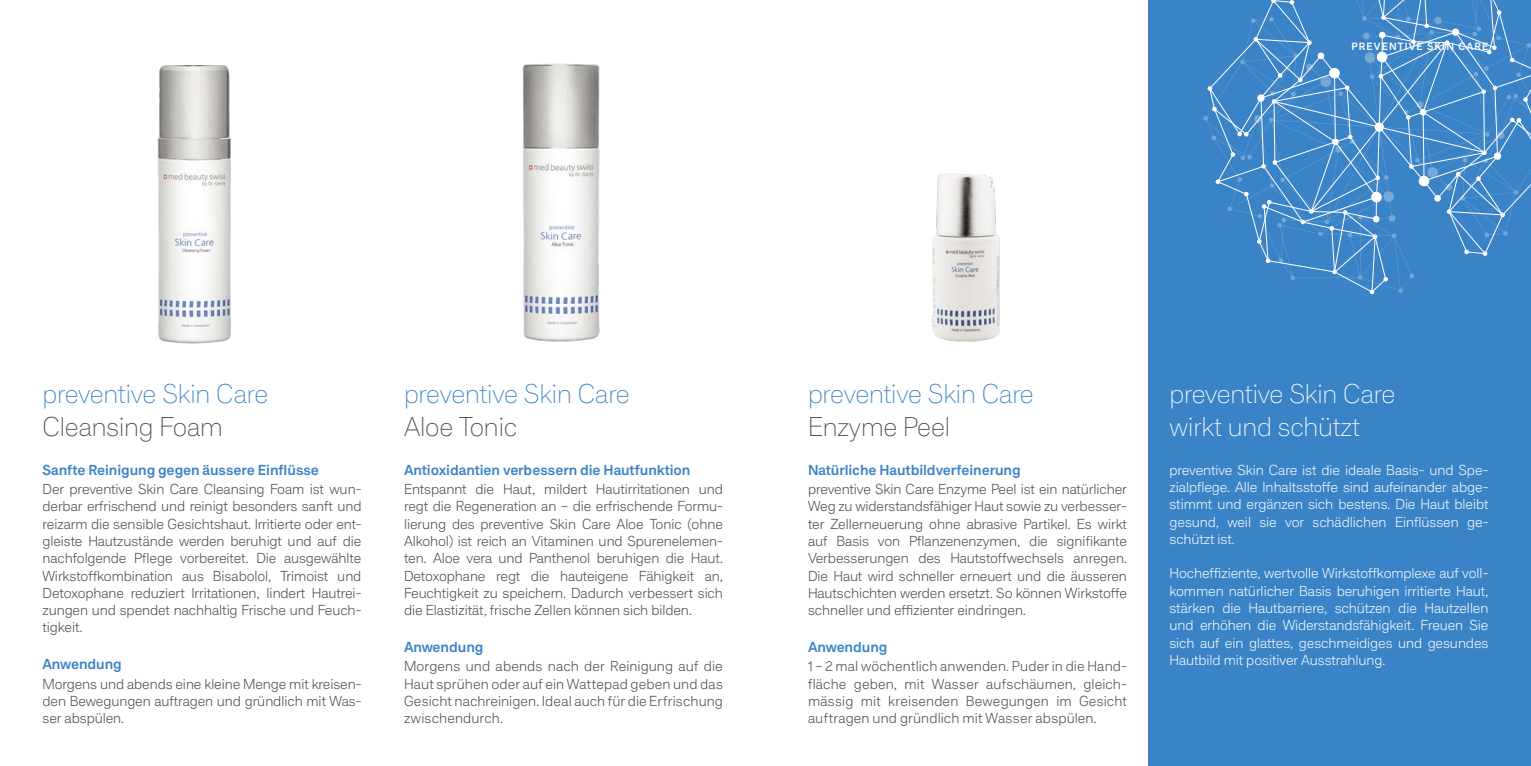
<style>
.page{position:relative;width:1531px;height:766px;background:#fff}
.page>*{position:absolute;margin:0;border:0;box-sizing:border-box;transform-origin:0 0}
.t1{font:100 27px "RT Dromo";letter-spacing:-.015em;color:#3a83c6}
.t2{font:100 27px/32.4px "RT Dromo";letter-spacing:-.01em;color:#fff}
.t3{font:100 27px "RT Dromo";letter-spacing:-.005em;color:#484848}
.t4{font:300 14.4px/17.2px "RT Dromo";color:#484848;text-align:justify}
.t5{font:300 14.4px/17.2px "RT Dromo";letter-spacing:-.005em;color:#fff;text-align:justify}
.t6{font:500 14.4px "RT Dromo";letter-spacing:-.01em;color:#3a83c6}
.t7{font:500 10.5px "RT Dromo";letter-spacing:.1em;color:#fff}
</style>
<div class="page">
<img style="left:157px;top:65px;width:74px;height:279px">
<img style="left:522px;top:63px;width:78px;height:279px">
<img style="left:932px;top:173px;width:68px;height:169px">
<div style="left:1148px;top:0;width:383px;height:765px;background:#3a83c6"></div>
<svg style="left:1207px;top:0;width:324px;height:294px"></svg>
<p class="t7" style="left:1351px;top:41px;width:138px">PREVENTIVE SKIN CARE</p>
<h1 class="t1" style="left:43px;top:379px;width:227px">preventive Skin Care</h1>
<h1 class="t3" style="left:43px;top:411px;width:182px">Cleansing Foam</h1>
<p class="t6" style="left:43px;top:461px;width:278px">Sanfte Reinigung gegen äussere Einflüsse</p>
<p class="t4" style="left:43px;top:480px;width:320px">Der preventive Skin Care Cleansing Foam ist wun&shy;derbar erfrischend und reinigt besonders sanft und reizarm die sensible Gesichtshaut. Irritierte oder ent&shy;gleiste Hautzustände werden beruhigt und auf die nachfolgende Pflege vorbereitet. Die ausgewählte Wirkstoffkombination aus Bisabolol, Trimoist und Detoxophane reduziert Irritationen, lindert Hautrei&shy;zungen und spendet nachhaltig Frische und Feuch&shy;tigkeit.</p>
<p class="t6" style="left:43px;top:656px;width:81px">Anwendung</p>
<p class="t4" style="left:43px;top:675px;width:320px">Morgens und abends eine kleine Menge mit kreisen&shy;den Bewegungen auftragen und gründlich mit Was&shy;ser abspülen.</p>
<h1 class="t1" style="left:404px;top:379px;width:227px">preventive Skin Care</h1>
<h1 class="t3" style="left:404px;top:411px;width:115px">Aloe Tonic</h1>
<p class="t6" style="left:404px;top:461px;width:288px">Antioxidantien verbessern die Hautfunktion</p>
<p class="t4" style="left:404px;top:480px;width:320px">Entspannt die Haut, mildert Hautirritationen und regt die Regeneration an – die erfrischende Formu&shy;lierung des preventive Skin Care Aloe Tonic (ohne Alkohol) ist reich an Vitaminen und Spurenelemen&shy;ten. Aloe vera und Panthenol beruhigen die Haut.<br>Detoxophane regt die hauteigene Fähigkeit an, Feuchtigkeit zu speichern. Dadurch verbessert sich die Elastizität, frische Zellen können sich bilden.</p>
<p class="t6" style="left:404px;top:638px;width:81px">Anwendung</p>
<p class="t4" style="left:404px;top:657px;width:320px">Morgens und abends nach der Reinigung auf die Haut sprühen oder auf ein Wattepad geben und das Gesicht nachreinigen. Ideal auch für die Erfrischung zwischendurch.</p>
<h1 class="t1" style="left:808px;top:379px;width:227px">preventive Skin Care</h1>
<h1 class="t3" style="left:808px;top:411px;width:144px">Enzyme Peel</h1>
<p class="t6" style="left:808px;top:461px;width:214px">Natürliche Hautbildverfeinerung</p>
<p class="t4" style="left:808px;top:480px;width:320px">preventive Skin Care Enzyme Peel ist ein natürlicher Weg zu widerstandsfähiger Haut sowie zu verbesser&shy;ter Zellerneuerung ohne abrasive Partikel. Es wirkt auf Basis von Pflanzenenzymen, die signifikante Verbesserungen des Hautstoffwechsels anregen.<br>Die Haut wird schneller erneuert und die äusseren Hautschichten werden ersetzt. So können Wirkstoffe schneller und effizienter eindringen.</p>
<p class="t6" style="left:808px;top:638px;width:81px">Anwendung</p>
<p class="t4" style="left:808px;top:657px;width:320px">1 – 2 mal wöchentlich anwenden. Puder in die Hand&shy;fläche geben, mit Wasser aufschäumen, gleich&shy;mässig mit kreisenden Bewegungen im Gesicht auftragen und gründlich mit Wasser abspülen.</p>
<h1 class="t2" style="left:1169px;top:378px;width:227px">preventive Skin Care wirkt und schützt</h1>
<p class="t5" style="left:1169px;top:461px;width:320px">preventive Skin Care ist die ideale Basis- und Spe&shy;zialpflege. Alle Inhaltsstoffe sind aufeinander abge&shy;stimmt und ergänzen sich bestens. Die Haut bleibt gesund, weil sie vor schädlichen Einflüssen ge&shy;schützt ist.</p>
<p class="t5" style="left:1169px;top:564px;width:320px">Hocheffiziente, wertvolle Wirkstoffkomplexe auf voll&shy;kommen natürlicher Basis beruhigen irritierte Haut, stärken die Hautbarriere, schützen die Hautzellen und erhöhen die Widerstandsfähigkeit. Freuen Sie sich auf ein glattes, geschmeidiges und gesundes Hautbild mit positiver Ausstrahlung.</p>
</div>
